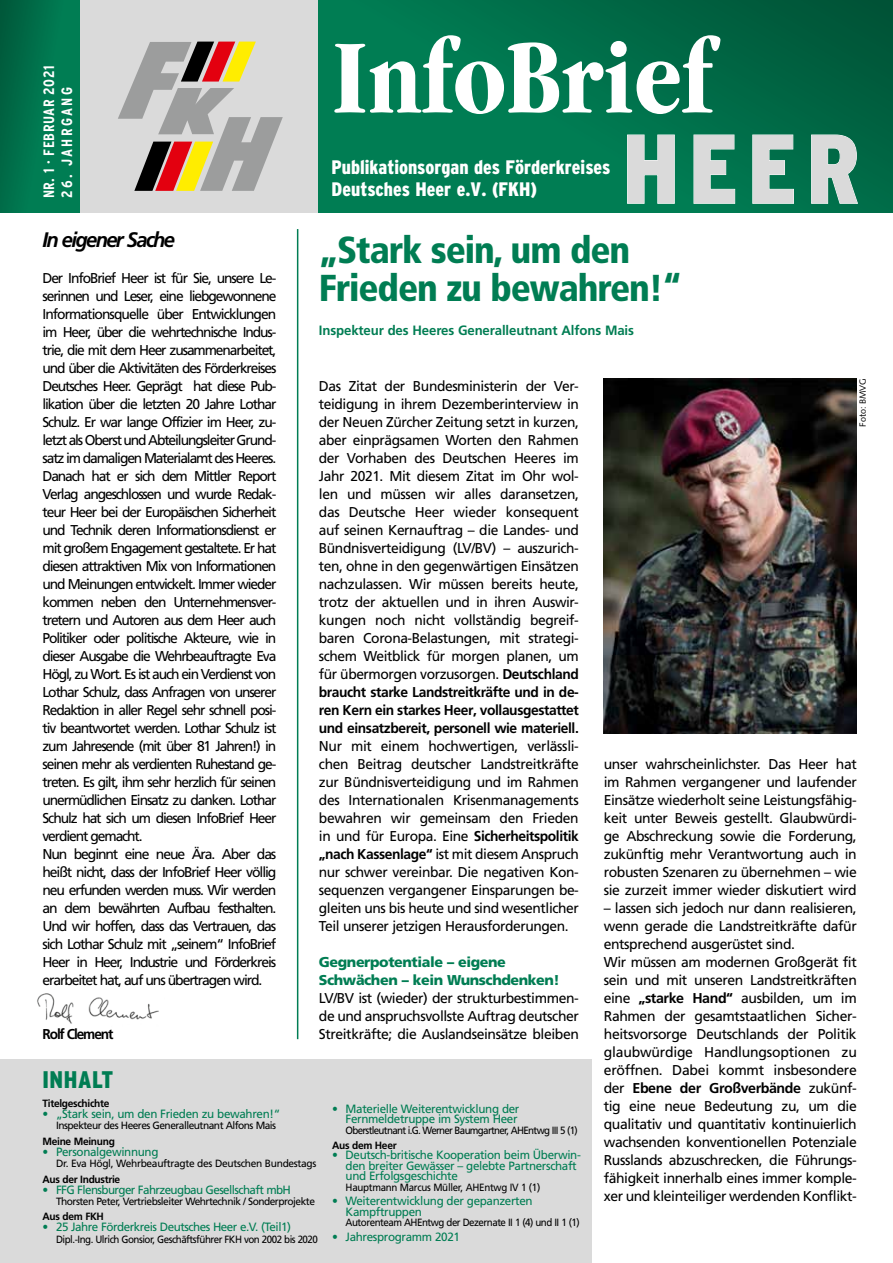
<style>
.page{position:relative;width:893px;height:1263px;background:#fff}
.page>*{position:absolute;margin:0;border:0;box-sizing:border-box;transform-origin:0 0}
.t1{font:700 condensed 108.75px "Garamond";color:#fff}
.t2{font:900 condensed 97.5px "Interstate";color:#dadada}
.t3{font:900 condensed 37.5px/37.5px "Frutiger";letter-spacing:-.03em;color:#007d53}
.t4{font:900 condensed 24px "Interstate";letter-spacing:.025em;color:#007d53}
.t5{font:italic 700 21px "Frutiger";letter-spacing:-.08em;color:#000;scale:.96 1}
.t6{font:900 condensed 19.5px "Interstate";color:#fff}
.t7{font:700 condensed 15px "Interstate";letter-spacing:.03em;color:#fff}
.t8{font:700 condensed 15px "Interstate";letter-spacing:.15em;color:#fff}
.t9{font:14.25px/18px "Frutiger LT Pro";letter-spacing:-.08em;color:#000;text-align:justify}
.t10{font:14.25px/18px "Frutiger LT Pro";letter-spacing:-.03em;color:#000}
.t11{font:700 14.25px/18px "Frutiger";letter-spacing:-.03em;color:#000;text-align:justify}
.t12{font:900 14.25px/18px "Frutiger";letter-spacing:-.03em;color:#007d53}
.t13{font:700 14.25px "Frutiger LT Pro";letter-spacing:-.08em;color:#000;scale:.96 1}
.t14{font:700 13.5px "Frutiger";letter-spacing:-.01em;color:#007d53}
.t15{font:12px/10.5px "Frutiger LT Pro";letter-spacing:-.03em;color:#007d53}
.t16{font:12px "Frutiger LT Pro";letter-spacing:-.05em;color:#007d53}
.t17{font:10.5px "Frutiger LT Pro";letter-spacing:-.05em;color:#000;scale:.93 1}
.t18{font:10.5px "Frutiger LT Pro";letter-spacing:-.05em;color:#000}
.t19{font:700 10.5px "Frutiger LT Pro";letter-spacing:-.03em;color:#000}
.t20{font:10.5px "Frutiger LT Pro";letter-spacing:-.07em;color:#000;scale:.93 1}
.t21{font:10.5px "Frutiger LT Pro";letter-spacing:-.03em;color:#000}
.t22{font:10.5px "Frutiger LT Pro";letter-spacing:-.03em;color:#000;scale:.93 1}
.t23{font:9px "Syntax";color:#000}
.s1{font-family:"Frutiger";font-weight:700}
.s2{font-family:"Frutiger LT Pro";font-weight:400}
</style>
<div class="page">
<div style="left:77px;top:0;width:244px;height:213px;background:#dadada"></div>
<div style="left:0;top:0;width:80px;height:212px;background:linear-gradient(to right,#006544,#008357)"></div>
<div style="left:319px;top:0;width:574px;height:213px;background:linear-gradient(to right,#008357,#005e3e)"></div>
<svg style="left:118px;top:42px;width:165px;height:149px"></svg>
<svg style="left:627px;top:134px;width:48px;height:70px;background:#198763"></svg>
<svg style="left:693px;top:134px;width:42px;height:70px;background:#198360"></svg>
<svg style="left:752px;top:134px;width:42px;height:70px;background:#197f5d"></svg>
<svg style="left:811px;top:134px;width:47px;height:70px;background:#197959"></svg>
<div style="left:0;top:1060px;width:592px;height:203px;background:#dadada"></div>
<img style="left:604px;top:378px;width:253px;height:355px">
<hr style="left:297px;top:229px;width:1px;height:810px;background:#007d53">
<img style="left:37px;top:993px;width:122px;height:31px">
<p class="t7" style="left:41px;top:198px;width:135px;rotate:-90deg">NR. 1 · FEBRUAR 2021</p>
<p class="t8" style="left:59px;top:198px;width:113px;rotate:-90deg">26. JAHRGANG</p>
<h1 class="t1" style="left:332px;top:16px;width:382px">InfoBrief</h1>
<h2 class="t2" style="left:623px;top:115px;width:239px">HEER</h2>
<h3 class="t6" style="left:332px;top:156px;width:280px">Publikationsorgan des Förderkreises</h3>
<h3 class="t6" style="left:332px;top:178px;width:207px">Deutsches Heer e.V. (FKH)</h3>
<h3 class="t5" style="left:43px;top:227px;width:140px">In eigener Sache</h3>
<p class="t9" style="left:43px;top:269px;width:235px;text-align:left">Der InfoBrief Heer ist für Sie, unsere Le&shy;serinnen und Leser, eine liebgewonnene Informationsquelle über Entwicklungen im Heer, über die wehrtechnische Indus&shy;trie, die mit dem Heer zusammenarbeitet, und über die Aktivitäten des Förderkreises Deutsches Heer. Geprägt hat diese Pub&shy;likation über die letzten 20 Jahre Lothar Schulz. Er war lange Offizier im Heer, zu&shy;letzt als Oberst und Abteilungsleiter Grund&shy;satz im damaligen Materialamt des Heeres.<br>Danach hat er sich dem Mittler Report Verlag angeschlossen und wurde Redak&shy;teur Heer bei der Europäischen Sicherheit und Technik deren Informationsdienst er mit großem Engagement gestaltete. Er hat diesen attraktiven Mix von Informationen und Meinungen entwickelt. Immer wieder kommen neben den Unternehmensver&shy;tretern und Autoren aus dem Heer auch Politiker oder politische Akteure, wie in dieser Ausgabe die Wehrbeauftragte Eva Högl, zu Wort. Es ist auch ein Verdienst von Lothar Schulz, dass Anfragen von unserer Redaktion in aller Regel sehr schnell posi&shy;tiv beantwortet werden. Lothar Schulz ist zum Jahresende (mit über 81 Jahren!) in seinen mehr als verdienten Ruhestand ge&shy;treten. Es gilt, ihm sehr herzlich für seinen unermüdlichen Einsatz zu danken. Lothar Schulz hat sich um diesen InfoBrief Heer verdient gemacht.<br>Nun beginnt eine neue Ära. Aber das heißt nicht, dass der InfoBrief Heer völlig neu erfunden werden muss. Wir werden an dem bewährten Aufbau festhalten.<br>Und wir hoffen, dass das Vertrauen, das sich Lothar Schulz mit „seinem“ InfoBrief Heer in Heer, Industrie und Förderkreis erarbeitet hat, auf uns übertragen wird.</p>
<h3 class="t3" style="left:319px;top:232px;width:364px">„Stark sein, um den<br>Frieden zu bewahren!“</h3>
<p class="t14" style="left:319px;top:323px;width:317px">Inspekteur des Heeres Generalleutnant Alfons Mais</p>
<p class="t23" style="left:857px;top:427px;width:50px;rotate:-90deg">Foto: BMVG</p>
<p class="t9" style="left:319px;top:377px;width:262px">Das Zitat der Bundesministerin der Ver&shy;teidigung in ihrem Dezemberinterview in der Neuen Zürcher Zeitung setzt in kurzen, aber einprägsamen Worten den Rahmen der Vorhaben des Deutschen Heeres im Jahr 2021. Mit diesem Zitat im Ohr wol&shy;len und müssen wir alles daransetzen, das Deutsche Heer wieder konsequent auf seinen Kernauftrag – die Landes- und Bündnisverteidigung (LV/BV) – auszurich&shy;ten, ohne in den gegenwärtigen Einsätzen nachzulassen. Wir müssen bereits heute, trotz der aktuellen und in ihren Auswir&shy;kungen noch nicht vollständig begreif&shy;baren Corona-Belastungen, mit strategi&shy;schem Weitblick für morgen planen, um für übermorgen vorzusorgen. <span class="s1">Deutschland</span></p>
<p class="t11" style="left:319px;top:683px;width:261px">braucht starke Landstreitkräfte und in de&shy;ren Kern ein starkes Heer, vollausgestattet und einsatzbereit, personell wie materiell.</p>
<p class="t9" style="left:319px;top:737px;width:261px">Nur mit einem hochwertigen, verlässli&shy;chen Beitrag deutscher Landstreitkräfte zur Bündnisverteidigung und im Rahmen des Internationalen Krisenmanagements bewahren wir gemeinsam den Frieden in und für Europa. Eine <span class="s1">Sicherheitspolitik „nach Kassenlage“</span> ist mit diesem Anspruch nur schwer vereinbar. Die negativen Kon&shy;sequenzen vergangener Einsparungen be&shy;gleiten uns bis heute und sind wesentlicher Teil unserer jetzigen Herausforderungen.</p>
<p class="t12" style="left:319px;top:953px;width:242px">Gegnerpotentiale – eigene<br>Schwächen – kein Wunschdenken!</p>
<p class="t9" style="left:319px;top:989px;width:261px">LV/BV ist (wieder) der strukturbestimmen&shy;de und anspruchsvollste Auftrag deutscher Streitkräfte; die Auslandseinsätze bleiben</p>
<p class="t9" style="left:604px;top:755px;width:255px">unser wahrscheinlichster. Das Heer hat im Rahmen vergangener und laufender Einsätze wiederholt seine Leistungsfähig&shy;keit unter Beweis gestellt. Glaubwürdi&shy;ge Abschreckung sowie die Forderung, zukünftig mehr Verantwortung auch in robusten Szenaren zu übernehmen – wie sie zurzeit immer wieder diskutiert wird</p>
<p class="t10" style="left:604px;top:899px;width:255px">– lassen sich jedoch nur dann realisieren, wenn gerade die Landstreitkräfte dafür entsprechend ausgerüstet sind.<br>Wir müssen am modernen Großgerät fit sein und mit unseren Landstreitkräften eine <span class="s1">„starke Hand“</span> ausbilden, um im Rahmen der gesamtstaatlichen Sicher&shy;heitsvorsorge Deutschlands der Politik glaubwürdige Handlungsoptionen zu eröffnen. Dabei kommt insbesondere</p>
<p class="t11" style="left:604px;top:1079px;width:254px"><span class="s2">der</span> Ebene der Großverbände <span class="s2">zukünf-</span></p>
<p class="t9" style="left:604px;top:1097px;width:255px">tig eine neue Bedeutung zu, um die qualitativ und quantitativ kontinuierlich wachsenden konventionellen Potenziale Russlands abzuschrecken, die Führungs&shy;fähigkeit innerhalb eines immer komple&shy;xer und kleinteiliger werdenden Konflikt-</p>
<p class="t13" style="left:43px;top:1026px;width:75px">Rolf Clement</p>
<h3 class="t4" style="left:43px;top:1066px;width:72px">INHALT</h3>
<p class="t19" style="left:43px;top:1097px;width:69px">Titelgeschichte</p>
<p class="t15" style="left:43px;top:1109px;width:239px">• „Stark sein, um den Frieden zu bewahren!“</p>
<p class="t18" style="left:56px;top:1120px;width:222px">Inspekteur des Heeres Generalleutnant Alfons Mais</p>
<p class="t19" style="left:43px;top:1135px;width:74px">Meine Meinung</p>
<p class="t15" style="left:43px;top:1146px;width:117px">• Personalgewinnung</p>
<p class="t21" style="left:56px;top:1157px;width:262px">Dr. Eva Högl, Wehrbeauftragte des Deutschen Bundestags</p>
<p class="t19" style="left:43px;top:1173px;width:79px">Aus der Industrie</p>
<p class="t16" style="left:43px;top:1182px;width:250px">• FFG Flensburger Fahrzeugbau Gesellschaft mbH</p>
<p class="t18" style="left:56px;top:1195px;width:261px">Thorsten Peter, Vertriebsleiter Wehrtechnik / Sonderprojekte</p>
<p class="t19" style="left:43px;top:1210px;width:63px">Aus dem FKH</p>
<p class="t15" style="left:43px;top:1222px;width:250px">• 25 Jahre Förderkreis Deutsches Heer e.V. (Teil1)</p>
<p class="t17" style="left:56px;top:1233px;width:283px">Dipl.-Ing. Ulrich Gonsior, Geschäftsführer FKH von 2002 bis 2020</p>
<p class="t15" style="left:332px;top:1103px;width:189px;text-align:right">• Materielle Weiterentwicklung der<br>Fernmeldetruppe im System Heer</p>
<p class="t20" style="left:346px;top:1124px;width:251px">Oberstleutnant i.G. Werner Baumgartner, AHEntwg III 5 (1)</p>
<p class="t19" style="left:332px;top:1139px;width:66px">Aus dem Heer</p>
<p class="t15" style="left:346px;top:1150px;width:237px;text-indent:-14px">• Deutsch-britische Kooperation beim Überwin&shy;den breiter Gewässer – gelebte Partnerschaft und Erfolgsgeschichte</p>
<p class="t22" style="left:346px;top:1181px;width:211px">Hauptmann Marcus Müller, AHEntwg IV 1 (1)</p>
<p class="t15" style="left:346px;top:1196px;width:189px;text-indent:-14px">• Weiterentwicklung der gepanzerten<br>Kampftruppen</p>
<p class="t17" style="left:346px;top:1216px;width:253px">Autorenteam AHEntwg der Dezernate II 1 (4) und II 1 (1)</p>
<p class="t15" style="left:332px;top:1232px;width:129px">• Jahresprogramm 2021</p>
</div>
